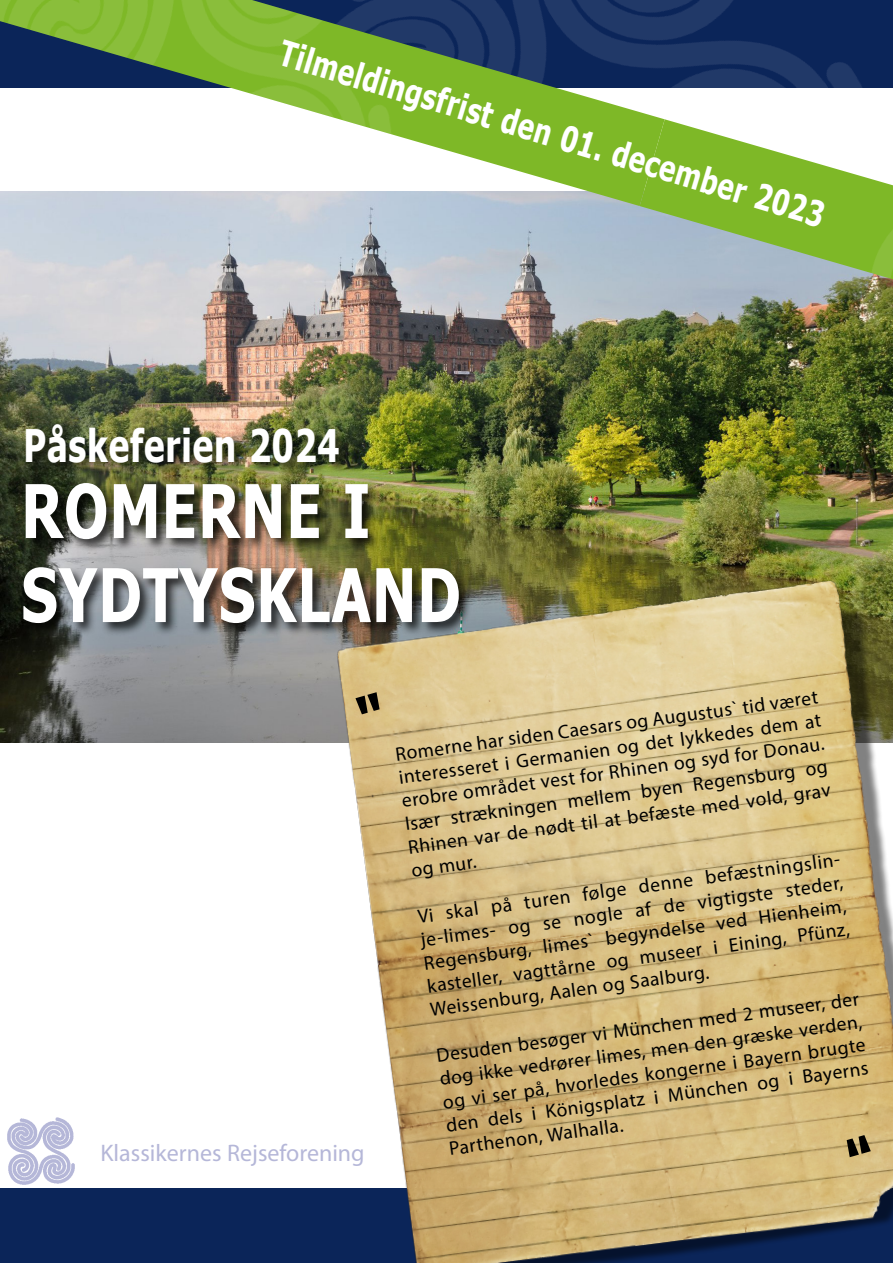
<style>
.page{position:relative;width:893px;height:1263px;background:#fff}
.page>*{position:absolute;margin:0;border:0;box-sizing:border-box;transform-origin:0 0}
.t1{font:700 74.1px/84px "Tahoma";letter-spacing:.025em;color:#fff;scale:.77 1}
.t2{font:700 44.85px "Tahoma";letter-spacing:.025em;color:#fff;scale:.77 1}
.t3{font:700 35.1px "Tahoma";color:#fff;scale:.77 1}
.t4{font:24px "Myriad Pro";color:#b5b7d8}
.t5{font:19.5px/23.2px "Myriad Pro";color:#000;text-align:justify}
</style>
<div class="page">
<img style="left:7px;top:1117px;width:68px;height:68px">
<img style="left:0;top:206px;width:893px;height:537px">
<div style="left:22px;top:422px;width:451px;height:215px;background:#000;opacity:.75"></div>
<div style="left:0;top:1189px;width:893px;height:74px;background:#0b2559"></div>
<img style="left:665px;top:0;width:220px;height:87px">
<img style="left:247px;top:477px;width:646px;height:786px">
<svg style="left:418px;top:0;width:247px;height:206px;background:#6a8d63"></svg>
<img style="left:0;top:0;width:418px;height:206px">
<svg style="left:640px;top:119px;width:197px;height:160px;background:#9bc272"></svg>
<img style="left:837px;top:169px;width:56px;height:110px">
<svg style="left:802px;top:1035px;width:25px;height:22px"></svg>
<svg style="left:845px;top:1134px;width:26px;height:23px"></svg>
<svg style="left:355px;top:692px;width:26px;height:23px"></svg>
<h3 class="t3" style="left:288px;top:27px;width:738px;rotate:17deg">Tilmeldingsfrist den 01. december 2023</h3>
<h2 class="t2" style="left:24px;top:414px;width:412px">Påskeferien 2024</h2>
<h1 class="t1" style="left:21px;top:472px;width:572px">ROMERNE I<br>SYDTYSKLAND</h1>
<p class="t4" style="left:100px;top:1138px;width:266px">Klassikernes Rejseforening</p>
<p class="t5" style="left:394px;top:743px;width:428px;rotate:-8deg">Romerne har siden Caesars og Augustus` tid været interesseret i Germanien og det lykkedes dem at erobre området vest for Rhinen og syd for Donau.<br>Især strækningen mellem byen Regensburg og Rhinen var de nødt til at befæste med vold, grav og mur.</p>
<p class="t5" style="left:416px;top:906px;width:432px;text-align:left;rotate:-8deg">Vi skal på turen følge denne befæstningslin&shy;je-limes- og se nogle af de vigtigste steder, Regensburg, limes` begyndelse ved Hienheim, kasteller, vagttårne og museer i Eining, Pfünz, Weissenburg, Aalen og Saalburg.</p>
<p class="t5" style="left:435px;top:1045px;width:428px;rotate:-8deg">Desuden besøger vi München med 2 museer, der dog ikke vedrører limes, men den græske verden, og vi ser på, hvorledes kongerne i Bayern brugte den dels i Königsplatz i München og i Bayerns Parthenon, Walhalla.</p>
</div>
